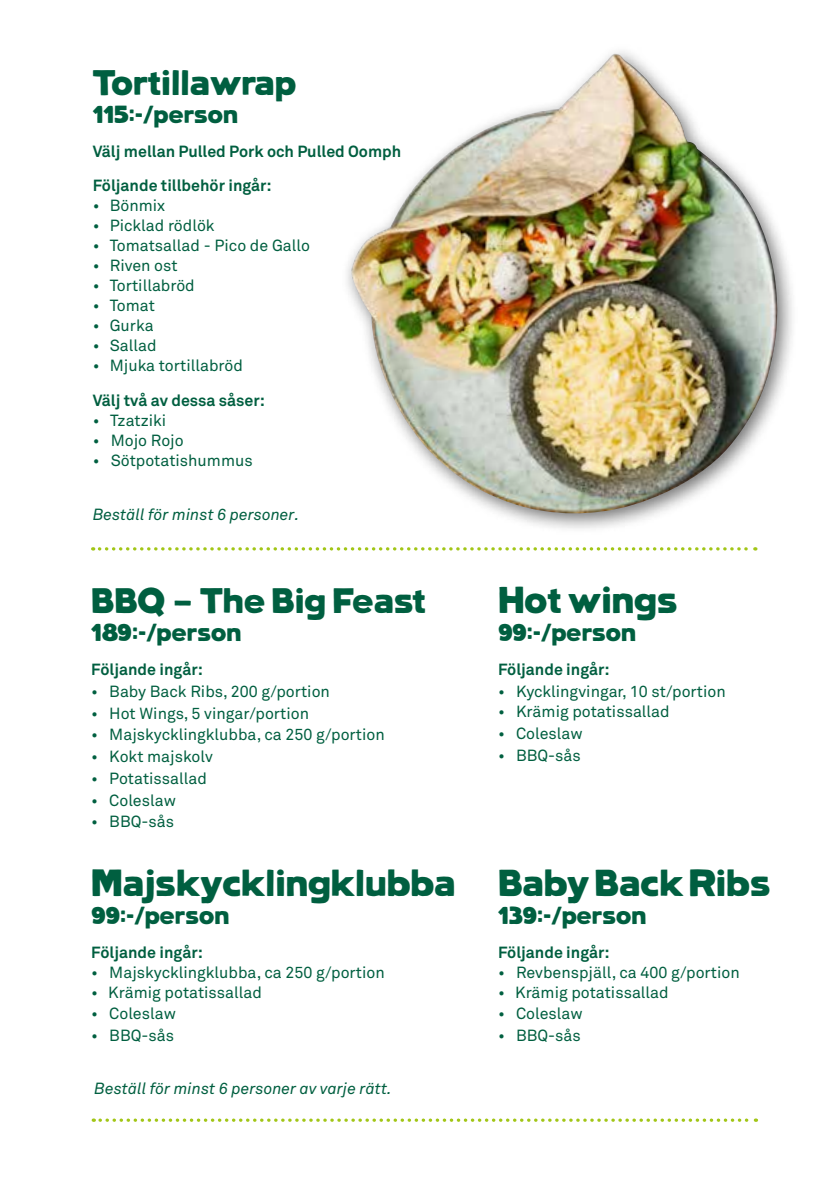
<style>
.page{position:relative;width:840px;height:1191px;background:#fff}
.page>*{position:absolute;margin:0;border:0;box-sizing:border-box;transform-origin:0 0}
.t1{font:36px "Coop New";color:#005f40}
.t2{font:34px "Coop New";color:#005f40}
.t3{font:24px "Coop New";color:#005f40}
.t4{font:16px "Akkurat";color:#005f40}
.t5{font:700 16px/34px "Akkurat";color:#005f40}
.t6{font:italic 16px "Akkurat";color:#005f40}
</style>
<div class="page">
<div style="left:340px;top:43px;width:457px;height:491px;background:#000;opacity:.55"></div>
<img style="left:350px;top:54px;width:429px;height:460px">
<svg style="left:93px;top:547px;width:662px;height:3px"></svg>
<svg style="left:100px;top:1118px;width:656px;height:3px"></svg>
<h2 class="t2" style="left:93px;top:62px;width:205px">Tortillawrap</h2>
<h3 class="t3" style="left:93px;top:100px;width:147px">115:-/person</h3>
<p class="t5" style="left:93px;top:134px;width:310px">Välj mellan Pulled Pork och Pulled Oomph<br>Följande tillbehör ingår:</p>
<p class="t4" style="left:93px;top:196px;width:74px">• Bönmix</p>
<p class="t4" style="left:93px;top:216px;width:123px">• Picklad rödlök</p>
<p class="t4" style="left:93px;top:236px;width:219px">• Tomatsallad - Pico de Gallo</p>
<p class="t4" style="left:93px;top:256px;width:86px">• Riven ost</p>
<p class="t4" style="left:93px;top:276px;width:104px">• Tortillabröd</p>
<p class="t4" style="left:93px;top:296px;width:64px">• Tomat</p>
<p class="t4" style="left:93px;top:316px;width:62px">• Gurka</p>
<p class="t4" style="left:93px;top:336px;width:65px">• Sallad</p>
<p class="t4" style="left:93px;top:356px;width:152px">• Mjuka tortillabröd</p>
<p class="t5" style="left:93px;top:384px;width:174px">Välj två av dessa såser:</p>
<p class="t4" style="left:93px;top:411px;width:75px">• Tzatziki</p>
<p class="t4" style="left:93px;top:431px;width:92px">• Mojo Rojo</p>
<p class="t4" style="left:93px;top:451px;width:161px">• Sötpotatishummus</p>
<p class="t6" style="left:93px;top:505px;width:208px">Beställ för minst 6 personer.</p>
<h2 class="t2" style="left:91px;top:580px;width:336px">BBQ – The Big Feast</h2>
<h3 class="t3" style="left:91px;top:618px;width:152px">189:-/person</h3>
<p class="t5" style="left:91px;top:652px;width:113px">Följande ingår:</p>
<p class="t4" style="left:91px;top:682px;width:240px">• Baby Back Ribs, 200 g/portion</p>
<p class="t4" style="left:91px;top:703px;width:219px">• Hot Wings, 5 vingar/portion</p>
<p class="t4" style="left:91px;top:725px;width:295px">• Majskycklingklubba, ca 250 g/portion</p>
<p class="t4" style="left:91px;top:747px;width:123px">• Kokt majskolv</p>
<p class="t4" style="left:91px;top:769px;width:117px">• Potatissallad</p>
<p class="t4" style="left:91px;top:790px;width:86px">• Coleslaw</p>
<p class="t4" style="left:91px;top:812px;width:84px">• BBQ-sås</p>
<h1 class="t1" style="left:91px;top:861px;width:365px">Majskycklingklubba</h1>
<h3 class="t3" style="left:91px;top:900px;width:140px">99:-/person</h3>
<p class="t5" style="left:91px;top:935px;width:113px">Följande ingår:</p>
<p class="t4" style="left:91px;top:962px;width:295px">• Majskycklingklubba, ca 250 g/portion</p>
<p class="t4" style="left:91px;top:982px;width:172px">• Krämig potatissallad</p>
<p class="t4" style="left:91px;top:1004px;width:86px">• Coleslaw</p>
<p class="t4" style="left:91px;top:1026px;width:84px">• BBQ-sås</p>
<p class="t6" style="left:94px;top:1079px;width:299px">Beställ för minst 6 personer av varje rätt.</p>
<h1 class="t1" style="left:497px;top:578px;width:181px">Hot wings</h1>
<h3 class="t3" style="left:497px;top:618px;width:140px">99:-/person</h3>
<p class="t5" style="left:497px;top:653px;width:113px">Följande ingår:</p>
<p class="t4" style="left:497px;top:682px;width:229px">• Kycklingvingar, 10 st/portion</p>
<p class="t4" style="left:497px;top:702px;width:173px">• Krämig potatissallad</p>
<p class="t4" style="left:497px;top:724px;width:86px">• Coleslaw</p>
<p class="t4" style="left:497px;top:745px;width:84px">• BBQ-sås</p>
<h1 class="t1" style="left:497px;top:861px;width:274px">Baby Back Ribs</h1>
<h3 class="t3" style="left:497px;top:900px;width:150px">139:-/person</h3>
<p class="t5" style="left:497px;top:935px;width:113px">Följande ingår:</p>
<p class="t4" style="left:497px;top:962px;width:243px">• Revbenspjäll, ca 400 g/portion</p>
<p class="t4" style="left:497px;top:982px;width:172px">• Krämig potatissallad</p>
<p class="t4" style="left:497px;top:1004px;width:86px">• Coleslaw</p>
<p class="t4" style="left:497px;top:1026px;width:84px">• BBQ-sås</p>
</div>
